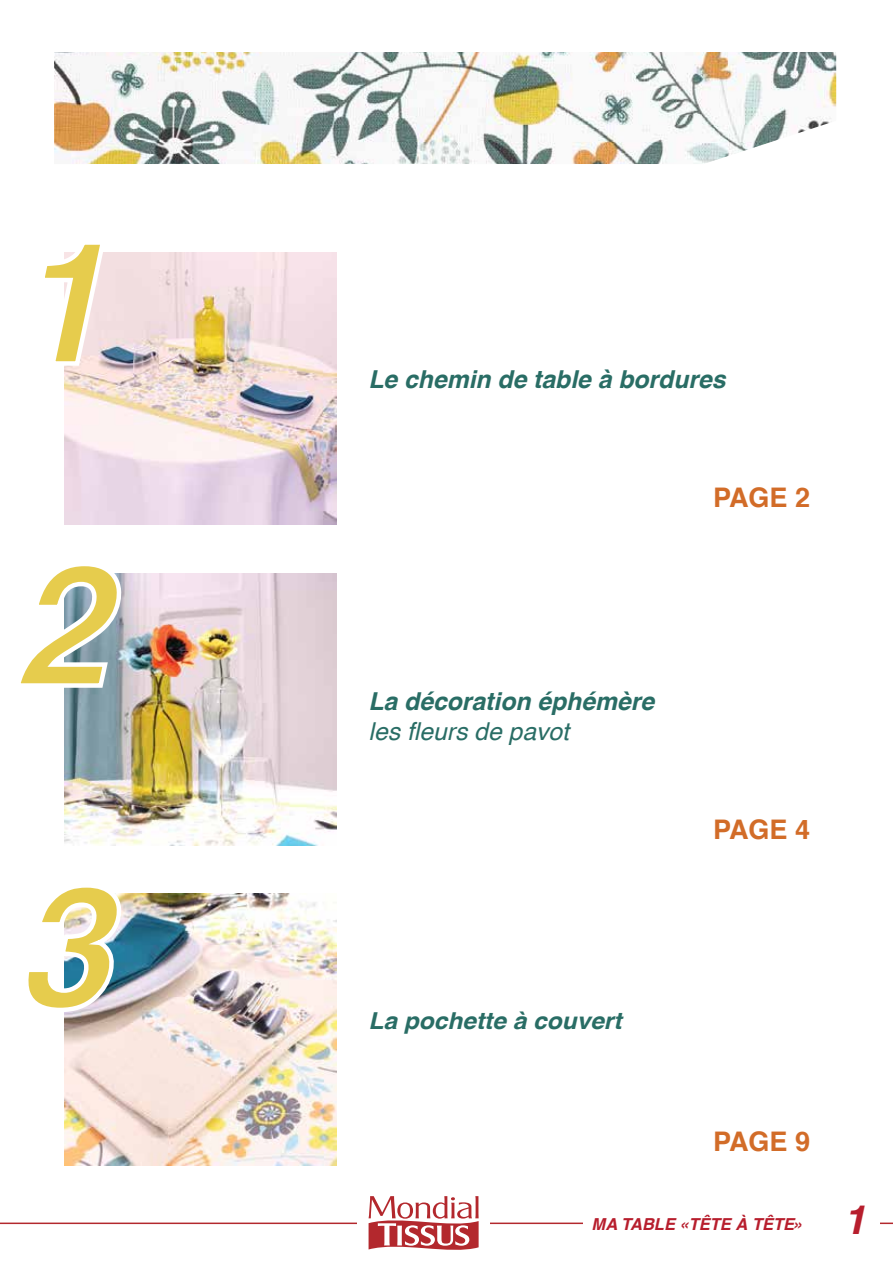
<style>
.page{position:relative;width:893px;height:1263px;background:#fff}
.page>*{position:absolute;margin:0;border:0;box-sizing:border-box;transform-origin:0 0}
.t1{font:italic 700 170.85px/321.8px "Helvetica";color:#e6cc4d;text-align:justify}
.t2{font:italic 700 40.35px "Helvetica";color:#b71e2d}
.t3{font:700 27px "Helvetica";color:#d26c28}
.t4{font:italic 700 24.75px "Helvetica";color:#296d65}
.t5{font:italic 24.75px "Helvetica";color:#296d65}
.t6{font:italic 700 23.4px "Helvetica";color:#296d65;scale:1.05 1}
.t7{font:italic 700 16.5px "Helvetica";color:#b71e2d}
</style>
<div class="page">
<hr style="left:0;top:1222px;width:893px;height:2px;background:#b3282d">
<div style="left:584px;top:1209px;width:296px;height:25px;background:#fff"></div>
<img style="left:54px;top:52px;width:782px;height:112px">
<div style="left:358px;top:1184px;width:132px;height:79px;background:#fff"></div>
<svg style="left:369px;top:1196px;width:110px;height:54px"></svg>
<img style="left:64px;top:574px;width:272px;height:272px">
<img style="left:64px;top:893px;width:272px;height:272px">
<img style="left:64px;top:252px;width:272px;height:272px">
<svg style="left:64px;top:252px;width:44px;height:116px"></svg>
<svg style="left:64px;top:573px;width:56px;height:118px"></svg>
<img style="left:64px;top:893px;width:62px;height:121px">
<h1 class="t1" style="left:12px;top:143px;width:99px">1<br>2<br>3</h1>
<p class="t4" style="left:369px;top:359px;width:358px">Le chemin de table à bordures</p>
<p class="t3" style="left:713px;top:475px;width:99px">PAGE 2</p>
<p class="t4" style="left:369px;top:681px;width:287px">La décoration éphémère</p>
<p class="t5" style="left:369px;top:711px;width:202px">les fleurs de pavot</p>
<p class="t3" style="left:713px;top:808px;width:99px">PAGE 4</p>
<p class="t6" style="left:369px;top:1002px;width:242px">La pochette à couvert</p>
<p class="t3" style="left:713px;top:1119px;width:99px">PAGE 9</p>
<p class="t7" style="left:592px;top:1211px;width:213px">MA TABLE «TÊTE À TÊTE»</p>
<h2 class="t2" style="left:844px;top:1187px;width:24px">1</h2>
</div>
